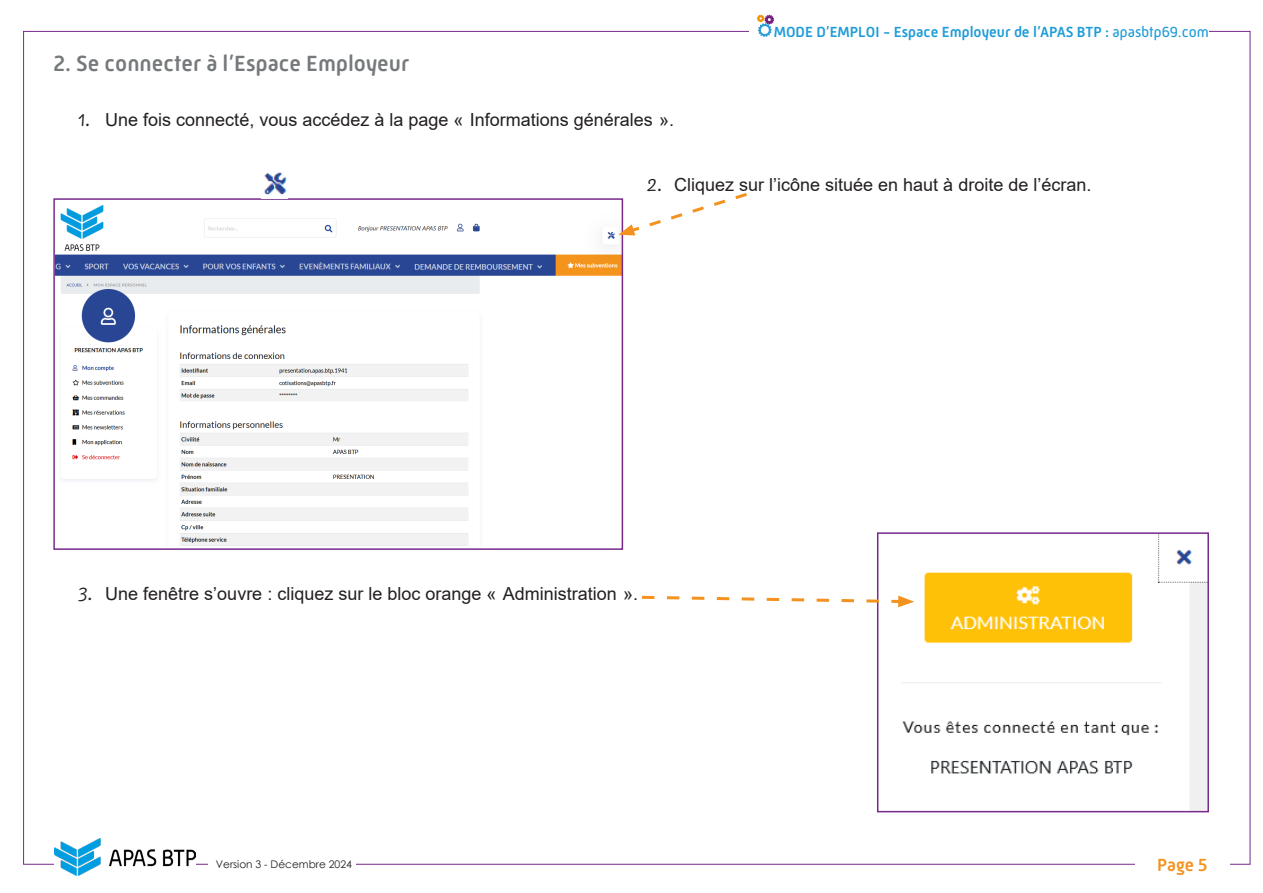
<style>
.page{position:relative;width:1263px;height:893px;background:#fff}
.page>*{position:absolute;margin:0;border:0;box-sizing:border-box;transform-origin:0 0}
.Titre_partie_suite{font:500 22.5px "Mic 32 New Rounded";color:#76797b}
.t1{font:18px "Arial";color:#231f20}
.t2{font:500 18px "Mic 32 New Rounded";color:#f3921f}
.t3{font:500 15px "Mic 32 New";color:#1d9cd8}
.t4{font:10.5px "Century Gothic";color:#231f20}
.s1{font-family:"Uberhand Text Pro";font-size:21px}
.s2{font-weight:400}
</style>
<div class="page">
<svg style="left:757px;top:15px;width:17px;height:22px"></svg>
<img style="left:54px;top:839px;width:142px;height:37px">
<img style="left:56px;top:205px;width:564px;height:341px">
<div style="left:53px;top:198px;width:570px;height:352px;border:2px solid #782a8b"></div>
<img style="left:263px;top:172px;width:24px;height:23px">
<img style="left:898px;top:535px;width:308px;height:274px">
<div style="left:877px;top:532px;width:332px;height:280px;border:2px solid #782a8b"></div>
<svg style="left:618px;top:193px;width:129px;height:42px"></svg>
<svg style="left:642px;top:594px;width:272px;height:13px"></svg>
<p class="Titre_partie_suite" style="left:53px;top:51px;width:357px">2. Se connecter à l’Espace Employeur</p>
<p class="t1" style="left:78px;top:107px;width:597px"><span class="s1">1.</span> Une fois connecté, vous accédez à la page « Informations générales ».</p>
<p class="t3" style="left:774px;top:23px;width:437px">MODE D’EMPLOI - Espace Employeur de l’APAS BTP : <span class="s2">apasbtp69.com</span></p>
<p class="t1" style="left:647px;top:172px;width:446px"><span class="s1">2.</span> Cliquez sur l’icône située en haut à droite de l’écran.</p>
<p class="t1" style="left:78px;top:581px;width:561px"><span class="s1">3.</span> Une fenêtre s’ouvre : cliquez sur le bloc orange « Administration ».</p>
<p class="t4" style="left:216px;top:857px;width:138px">Version 3 - Décembre 2024</p>
<p class="t2" style="left:1157px;top:855px;width:52px">Page 5</p>
</div>
